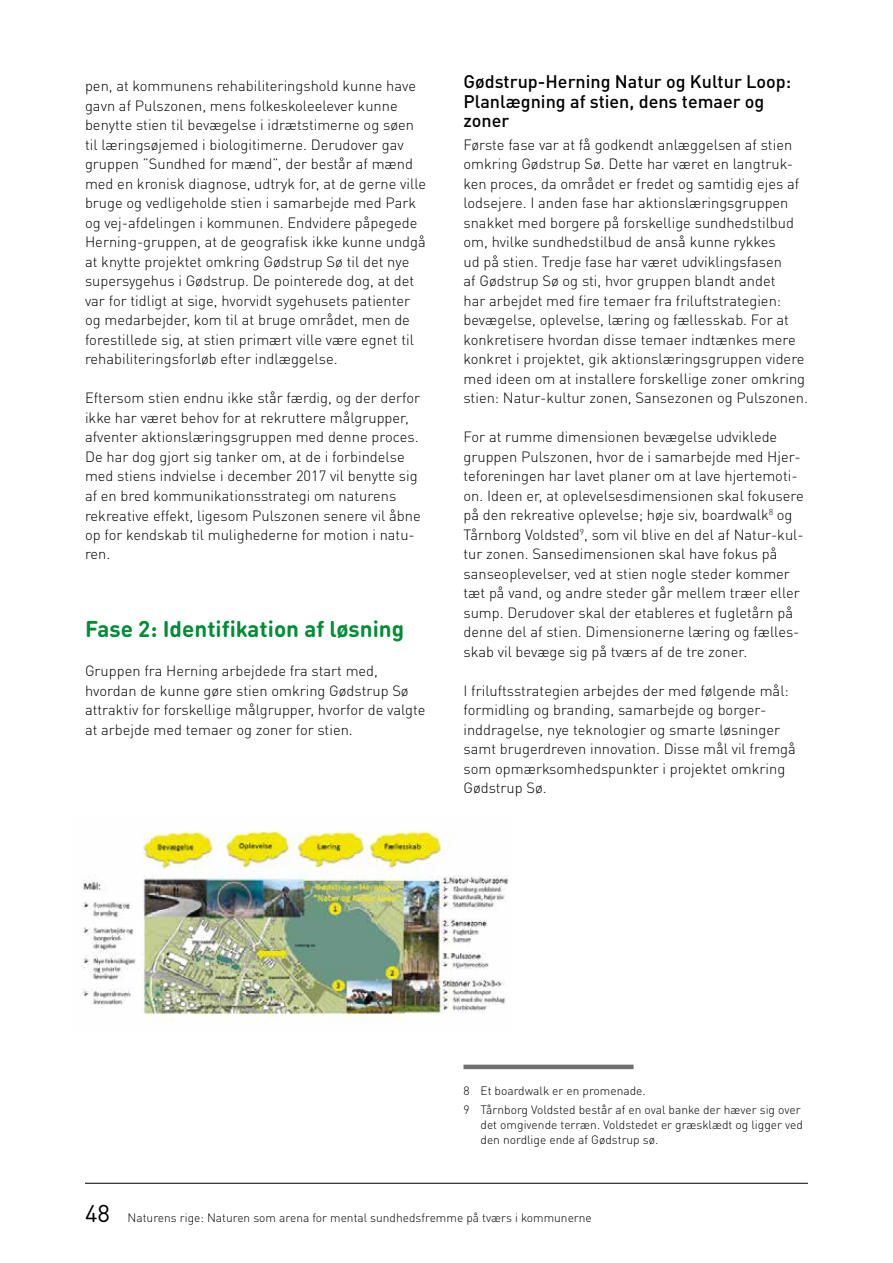
<style>
.page{position:relative;width:893px;height:1263px;background:#fff}
.page>*{position:absolute;margin:0;border:0;box-sizing:border-box;transform-origin:0 0}
.t1{font:700 22.5px "DIN Round Pro";color:#008d36}
.t2{font:500 18px/19.5px "DIN Pro";color:#000}
.t3{font:300 14.7px/19.5px "DIN Pro";color:#000}
.t4{font:300 12px/19.2px "DIN Round Pro";color:#000}
.t5{font:300 12px "DIN Pro";color:#000}
.s1{font-family:"DIN Round Pro";font-weight:400;font-size:24px}
</style>
<div class="page">
<hr style="left:85px;top:1183px;width:723px;height:1px;background:#000">
<hr style="left:463px;top:1065px;width:171px;height:4px;background:#706f6f">
<img style="left:82px;top:831px;width:427px;height:191px">
<p class="t3" style="left:85px;top:75px;width:343px">pen, at kommunens rehabiliteringshold kunne have gavn af Pulszonen, mens folkeskoleelever kunne benytte stien til bevægelse i idrætstimerne og søen til læringsøjemed i biologitimerne. Derudover gav gruppen ”Sundhed for mænd”, der består af mænd med en kronisk diagnose, udtryk for, at de gerne ville bruge og vedligeholde stien i samarbejde med Park og vej-afdelingen i kommunen. Endvidere påpegede Herning-gruppen, at de geografisk ikke kunne undgå at knytte projektet omkring Gødstrup Sø til det nye supersygehus i Gødstrup. De pointerede dog, at det var for tidligt at sige, hvorvidt sygehusets patienter og medarbejder, kom til at bruge området, men de forestillede sig, at stien primært ville være egnet til rehabiliteringsforløb efter indlæggelse.</p>
<p class="t3" style="left:85px;top:387px;width:337px">Eftersom stien endnu ikke står færdig, og der derfor ikke har været behov for at rekruttere målgrupper, afventer aktionslæringsgruppen med denne proces.<br>De har dog gjort sig tanker om, at de i forbindelse med stiens indvielse i december 2017 vil benytte sig af en bred kommunikationsstrategi om naturens rekreative effekt, ligesom Pulszonen senere vil åbne op for kendskab til mulighederne for motion i natu&shy;ren.</p>
<h1 class="t1" style="left:85px;top:613px;width:321px">Fase 2: Identifikation af løsning</h1>
<p class="t3" style="left:85px;top:660px;width:342px">Gruppen fra Herning arbejdede fra start med, hvordan de kunne gøre stien omkring Gødstrup Sø attraktiv for forskellige målgrupper, hvorfor de valgte at arbejde med temaer og zoner for stien.</p>
<p class="t2" style="left:463px;top:70px;width:329px">Gødstrup-Herning Natur og Kultur Loop:<br>Planlægning af stien, dens temaer og zoner</p>
<p class="t3" style="left:463px;top:133px;width:346px">Første fase var at få godkendt anlæggelsen af stien omkring Gødstrup Sø. Dette har været en langtruk&shy;ken proces, da området er fredet og samtidig ejes af lodsejere. I anden fase har aktionslæringsgruppen snakket med borgere på forskellige sundhedstilbud om, hvilke sundhedstilbud de anså kunne rykkes<br>ud på stien. Tredje fase har været udviklingsfasen<br>af Gødstrup Sø og sti, hvor gruppen blandt andet<br>har arbejdet med fire temaer fra friluftstrategien: bevægelse, oplevelse, læring og fællesskab. For at konkretisere hvordan disse temaer indtænkes mere konkret i projektet, gik aktionslæringsgruppen videre med ideen om at installere forskellige zoner omkring stien: Natur-kultur zonen, Sansezonen og Pulszonen.</p>
<p class="t3" style="left:463px;top:426px;width:342px">For at rumme dimensionen bevægelse udviklede gruppen Pulszonen, hvor de i samarbejde med Hjer&shy;teforeningen har lavet planer om at lave hjertemoti&shy;on. Ideen er, at oplevelsesdimensionen skal fokusere på den rekreative oplevelse; høje siv, boardwalk<sup>8</sup> og Tårnborg Voldsted<sup>9</sup>, som vil blive en del af Natur-kul&shy;tur zonen. Sansedimensionen skal have fokus på sanseoplevelser, ved at stien nogle steder kommer tæt på vand, og andre steder går mellem træer eller sump. Derudover skal der etableres et fugletårn på denne del af stien. Dimensionerne læring og fælles&shy;skab vil bevæge sig på tværs af de tre zoner.</p>
<p class="t3" style="left:463px;top:679px;width:334px">I friluftsstrategien arbejdes der med følgende mål: formidling og branding, samarbejde og borger&shy;inddragelse, nye teknologier og smarte løsninger samt brugerdreven innovation. Disse mål vil fremgå som opmærksomhedspunkter i projektet omkring Gødstrup Sø.</p>
<p class="t4" style="left:463px;top:1080px;width:339px">8 Et boardwalk er en promenade.<br>9 Tårnborg Voldsted består af en oval banke der hæver sig over</p>
<p class="t4" style="left:480px;top:1117px;width:324px;line-height:15px">det omgivende terræn. Voldstedet er græsklædt og ligger ved den nordlige ende af Gødstrup sø.</p>
<p class="t5" style="left:85px;top:1208px;width:508px"><span class="s1">48</span> Naturens rige: Naturen som arena for mental sundhedsfremme på tværs i kommunerne</p>
</div>
